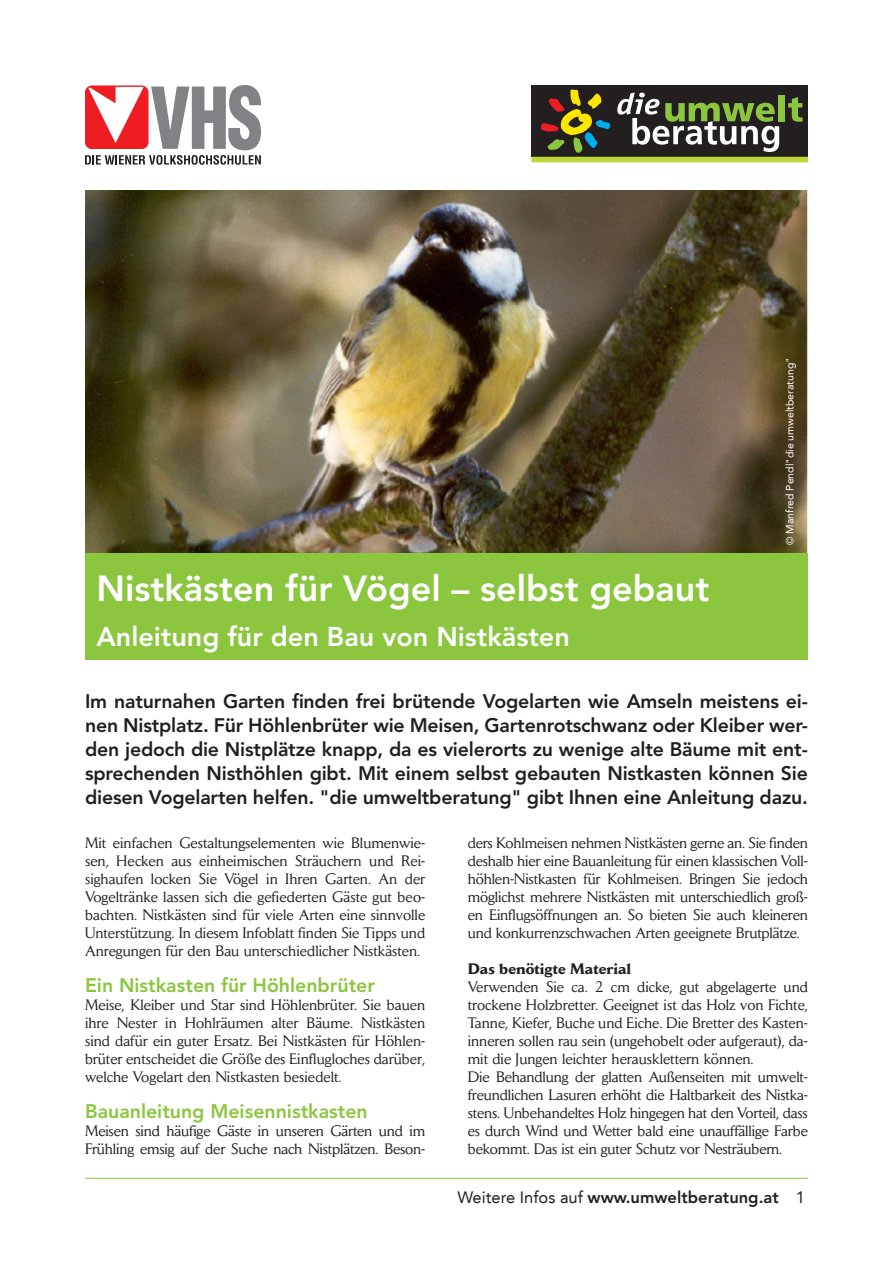
<style>
.page{position:relative;width:893px;height:1263px;background:#fff}
.page>*{position:absolute;margin:0;border:0;box-sizing:border-box;transform-origin:0 0}
.t1{font:800 36px "Avenir LT Std";color:#fff}
.t2{font:800 27px "Avenir LT Std";color:#fff}
.t3{font:800 19.5px/24px "Avenir LT Std";letter-spacing:-.01em;color:#231f20;text-align:justify}
.t4{font:800 19.5px "Avenir LT Std";color:#8bc63e}
.t5{font:800 16.5px "Avenir LT Std";color:#231f20}
.t6{font:16.5px "Avenir LT";color:#231f20}
.t7{font:15px/18px "Daily News BQ";letter-spacing:-.01em;color:#231f20;text-align:justify}
.t8{font:700 15px "Daily News BQ";color:#231f20}
.t9{font:10.5px "Avenir LT";color:#fff}
.s1{font-family:"Avenir LT";font-weight:400}
</style>
<div class="page">
<div style="left:531px;top:85px;width:277px;height:72px;background:#231f20"></div>
<svg style="left:531px;top:89px;width:277px;height:73px"></svg>
<img style="left:85px;top:191px;width:723px;height:362px">
<div style="left:85px;top:553px;width:723px;height:106px;background:#8bc63e"></div>
<hr style="left:85px;top:1178px;width:723px;height:1px;background:#8bc63e">
<svg style="left:85px;top:85px;width:176px;height:80px"></svg>
<p class="t1" style="left:96px;top:567px;width:614px">Nistkästen für Vögel – selbst gebaut</p>
<p class="t2" style="left:96px;top:621px;width:475px">Anleitung für den Bau von Nistkästen</p>
<p class="t9" style="left:784px;top:545px;width:189px;rotate:-90deg">© Manfred Pendl"die umweltberatung"</p>
<p class="t3" style="left:85px;top:689px;width:724px">Im naturnahen Garten finden frei brütende Vogelarten wie Amseln meistens ei&shy;nen Nistplatz. Für Höhlenbrüter wie Meisen, Gartenrotschwanz oder Kleiber wer&shy;den jedoch die Nistplätze knapp, da es vielerorts zu wenige alte Bäume mit ent&shy;sprechenden Nisthöhlen gibt. Mit einem selbst gebauten Nistkasten können Sie diesen Vogelarten helfen. "die umweltberatung" gibt Ihnen eine Anleitung dazu.</p>
<p class="t7" style="left:85px;top:833px;width:342px">Mit einfachen Gestaltungselementen wie Blumenwie&shy;sen, Hecken aus einheimischen Sträuchern und Rei&shy;sighaufen locken Sie Vögel in Ihren Garten. An der Vogeltränke lassen sich die gefiederten Gäste gut beo&shy;bachten. Nistkästen sind für viele Arten eine sinnvolle Unterstützung. In diesem Infoblatt finden Sie Tipps und Anregungen für den Bau unterschiedlicher Nistkästen.</p>
<p class="t4" style="left:85px;top:974px;width:291px">Ein Nistkasten für Höhlenbrüter</p>
<p class="t7" style="left:85px;top:995px;width:342px">Meise, Kleiber und Star sind Höhlenbrüter. Sie bauen ihre Nester in Hohlräumen alter Bäume. Nistkästen sind dafür ein guter Ersatz. Bei Nistkästen für Höhlen&shy;brüter entscheidet die Größe des Einflugloches darüber, welche Vogelart den Nistkasten besiedelt.</p>
<p class="t4" style="left:85px;top:1100px;width:284px">Bauanleitung Meisennistkasten</p>
<p class="t7" style="left:85px;top:1121px;width:342px">Meisen sind häufige Gäste in unseren Gärten und im<br>Frühling emsig auf der Suche nach Nistplätzen. Beson-</p>
<p class="t7" style="left:468px;top:833px;width:342px">ders Kohlmeisen nehmen Nistkästen gerne an. Sie finden deshalb hier eine Bauanleitung für einen klassischen Voll&shy;höhlen-Nistkasten für Kohlmeisen. Bringen Sie jedoch möglichst mehrere Nistkästen mit unterschiedlich groß&shy;en Einflugsöffnungen an. So bieten Sie auch kleineren und konkurrenzschwachen Arten geeignete Brutplätze.</p>
<p class="t8" style="left:468px;top:960px;width:165px">Das benötigte Material</p>
<p class="t7" style="left:468px;top:977px;width:342px">Verwenden Sie ca. 2 cm dicke, gut abgelagerte und trockene Holzbretter. Geeignet ist das Holz von Fichte, Tanne, Kiefer, Buche und Eiche. Die Bretter des Kasten&shy;inneren sollen rau sein (ungehobelt oder aufgeraut), da&shy;mit die Jungen leichter herausklettern können.</p>
<p class="t7" style="left:468px;top:1067px;width:342px">Die Behandlung der glatten Außenseiten mit umwelt&shy;freundlichen Lasuren erhöht die Haltbarkeit des Nistka&shy;stens. Unbehandeltes Holz hingegen hat den Vorteil, dass es durch Wind und Wetter bald eine unauffällige Farbe bekommt. Das ist ein guter Schutz vor Nesträubern.</p>
<p class="t5" style="left:457px;top:1188px;width:323px"><span class="s1">Weitere Infos auf</span> www.umweltberatung.at</p>
<p class="t6" style="left:796px;top:1188px;width:11px">1</p>
</div>
